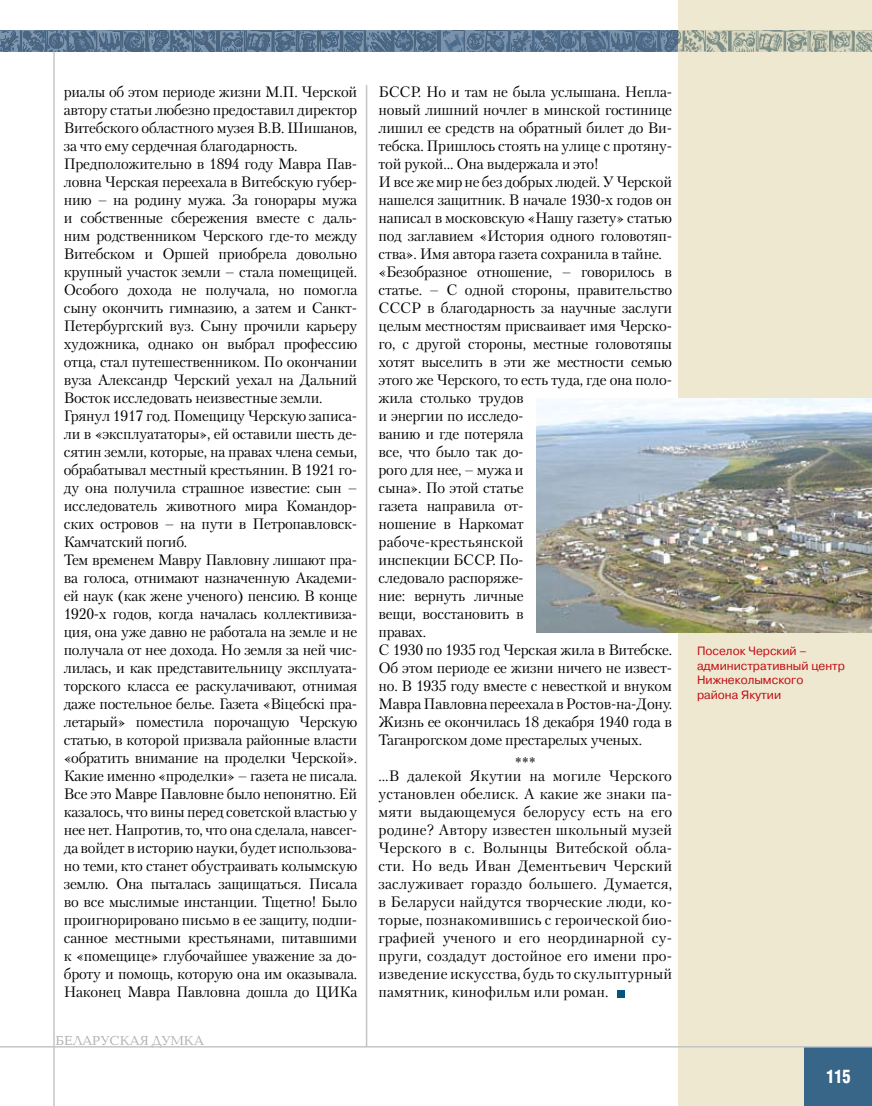
<style>
.page{position:relative;width:872px;height:1106px;background:#fff}
.page>*{position:absolute;margin:0;border:0;box-sizing:border-box;transform-origin:0 0}
.t1{font:700 18px "AG Letterica Cond L";color:#fff;scale:.9 1}
.t2{font:15px/18px "Petersburg C";letter-spacing:-.015em;color:#000}
.t3{font:15px/13.5px "Petersburg C";letter-spacing:.005em;color:#000;text-align:center}
.t4{font:13.5px "Baltica C";color:#aeafb2}
.t5{font:12px/14.4px "Pragmatica C";color:#c10c13}
</style>
<div class="page">
<div style="left:678px;top:0;width:194px;height:1106px;background:#efe8d1"></div>
<hr style="left:53px;top:52px;width:2px;height:1054px;background:#c3c5c7">
<hr style="left:366px;top:85px;width:1px;height:961px;background:#c3c5c7">
<div style="left:804px;top:1047px;width:68px;height:59px;background:#386688"></div>
<svg style="left:0;top:31px;width:872px;height:21px;background:#6f8497"></svg>
<hr style="left:0;top:1046px;width:872px;height:1px;background:#c3c5c7">
<img style="left:536px;top:398px;width:336px;height:234px">
<div style="left:617px;top:989px;width:8px;height:8px;background:#00567b"></div>
<p class="t2" style="left:64px;top:82px;width:295px">риалы об этом периоде жизни М.П. Черской автору статьи любезно предоставил директор Витебского областного музея В.В. Шишанов, за что ему сердечная благодарность.<br>Предположительно в 1894 году Мавра Пав&shy;ловна Черская переехала в Витебскую губер&shy;нию – на родину мужа. За гонорары мужа и собственные сбережения вместе с даль&shy;ним родственником Черского где-то между Витебском и Оршей приобрела довольно крупный участок земли – стала помещицей.<br>Особого дохода не получала, но помогла сыну окончить гимназию, а затем и Санкт-Петербургский вуз. Сыну прочили карьеру художника, однако он выбрал профессию отца, стал путешественником. По окончании вуза Александр Черский уехал на Дальний Восток исследовать неизвестные земли.<br>Грянул 1917 год. Помещицу Черскую записа&shy;ли в «эксплуататоры», ей оставили шесть де&shy;сятин земли, которые, на правах члена семьи, обрабатывал местный крестьянин. В 1921 го&shy;ду она получила страшное известие: сын – исследователь животного мира Командор&shy;ских островов – на пути в Петропавловск-Камчатский погиб.<br>Тем временем Мавру Павловну лишают пра&shy;ва голоса, отнимают назначенную Академи&shy;ей наук (как жене ученого) пенсию. В конце 1920-х годов, когда началась коллективиза&shy;ция, она уже давно не работала на земле и не получала от нее дохода. Но земля за ней чис&shy;лилась, и как представительницу эксплуата&shy;торского класса ее раскулачивают, отнимая даже постельное белье. Газета «Вiцебскi пра&shy;летарый» поместила порочащую Черскую статью, в которой призвала районные власти «обратить внимание на проделки Черской».<br>Какие именно «проделки» – газета не писала.<br>Все это Мавре Павловне было непонятно. Ей казалось, что вины перед советской властью у нее нет. Напротив, то, что она сделала, навсег&shy;да войдет в историю науки, будет использова&shy;но теми, кто станет обустраивать колымскую землю. Она пыталась защищаться. Писала во все мыслимые инстанции. Тщетно! Было проигнорировано письмо в ее защиту, подпи&shy;санное местными крестьянами, питавшими к «помещице» глубочайшее уважение за до&shy;броту и помощь, которую она им оказывала.<br>Наконец Мавра Павловна дошла до ЦИКа</p>
<p class="t2" style="left:378px;top:82px;width:295px">БССР. Но и там не была услышана. Непла&shy;новый лишний ночлег в минской гостинице лишил ее средств на обратный билет до Ви&shy;тебска. Пришлось стоять на улице с протяну&shy;той рукой… Она выдержала и это!<br>И все же мир не без добрых людей. У Черской нашелся защитник. В начале 1930-х годов он написал в московскую «Нашу газету» статью под заглавием «История одного головотяп&shy;ства». Имя автора газета сохранила в тайне. «Безобразное отношение, – говорилось в статье. – С одной стороны, правительство<br>СССР в благодарность за научные заслуги целым местностям присваивает имя Черско&shy;го, с другой стороны, местные головотяпы хотят выселить в эти же местности семью этого же Черского, то есть туда, где она поло&shy;жила столько трудов<br>и энергии по исследо-<br>ванию и где потеряла<br>все, что было так до-<br>рого для нее, – мужа и<br>сына». По этой статье<br>газета направила от-<br>ношение в Наркомат рабоче-крестьянской<br>инспекции БССР. По-<br>следовало распоряже-<br>ние: вернуть личные<br>вещи, восстановить в<br>правах.<br>С 1930 по 1935 год Черская жила в Витебске.<br>Об этом периоде ее жизни ничего не извест&shy;но. В 1935 году вместе с невесткой и внуком<br>Мавра Павловна переехала в Ростов-на-Дону.<br>Жизнь ее окончилась 18 декабря 1940 года в<br>Таганрогском доме престарелых ученых.</p>
<p class="t3" style="left:378px;top:755px;width:295px">***<br>…В далекой Якутии на могиле Черского</p>
<p class="t2" style="left:378px;top:784px;width:295px;text-align:justify">установлен обелиск. А какие же знаки па&shy;мяти выдающемуся белорусу есть на его родине? Автору известен школьный музей Черского в с. Волынцы Витебской обла&shy;сти. Но ведь Иван Дементьевич Черский заслуживает гораздо большего. Думается, в Беларуси найдутся творческие люди, ко&shy;торые, познакомившись с героической био&shy;графией ученого и его неординарной су&shy;пруги, создадут достойное его имени про&shy;изведение искусства, будь то скульптурный памятник, кинофильм или роман.</p>
<p class="t4" style="left:56px;top:1033px;width:150px">БЕЛАРУСКАЯ ДУМКА</p>
<p class="t5" style="left:697px;top:644px;width:149px">Поселок Черский – административный центр<br>Нижнеколымского района Якутии</p>
<p class="t1" style="left:826px;top:1065px;width:29px">115</p>
</div>
